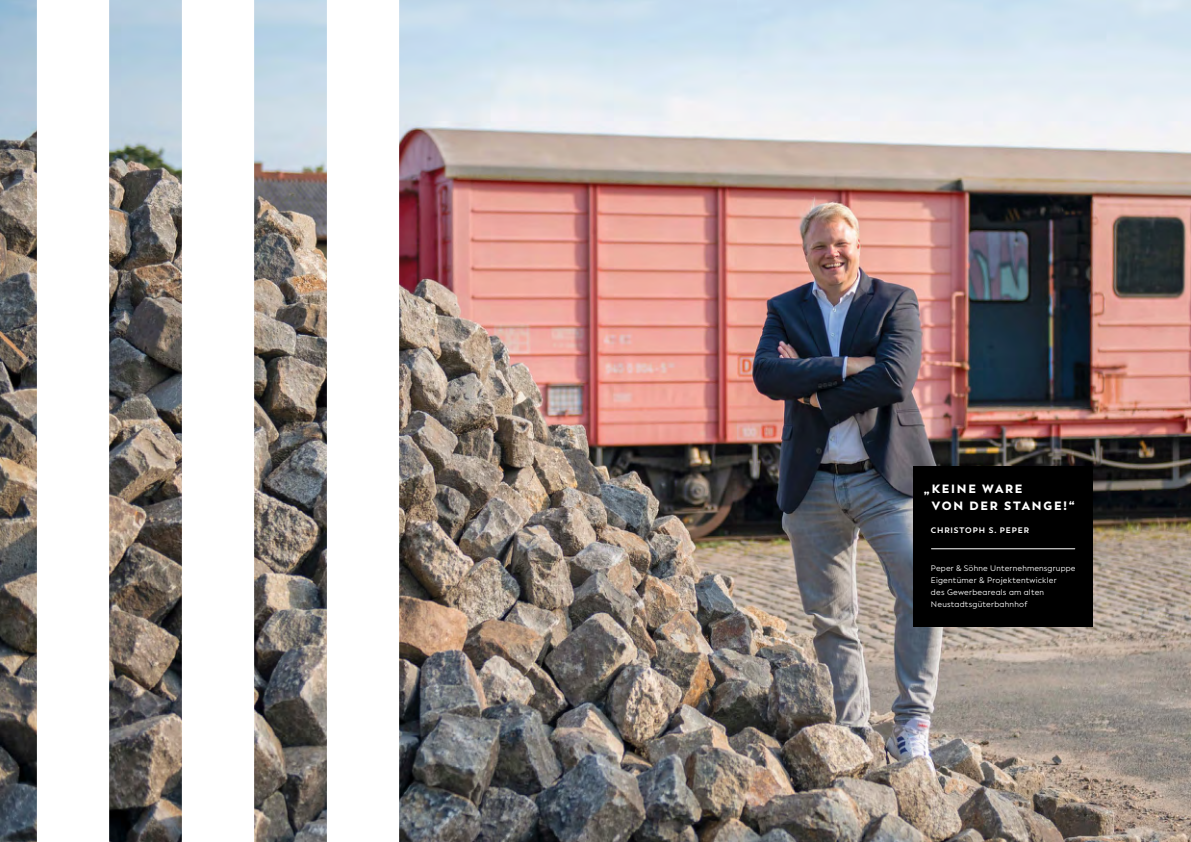
<style>
.page{position:relative;width:1191px;height:842px;background:#fff}
.page>*{position:absolute;margin:0;border:0;box-sizing:border-box;transform-origin:0 0}
.t1{font:900 12px/17px "Facundo";letter-spacing:.15em;color:#fff}
.t2{font:8px/12px "Facundo";letter-spacing:.03em;color:#fff}
.t3{font:700 8px "Facundo";letter-spacing:.11em;color:#fff}
</style>
<div class="page">
<img style="left:399px;top:0;width:792px;height:842px">
<img style="left:254px;top:0;width:73px;height:842px">
<svg style="left:0;top:0;width:182px;height:842px"></svg>
<div style="left:913px;top:466px;width:179px;height:160px;background:#000"></div>
<hr style="left:931px;top:548px;width:143px;height:1px;background:#fff">
<h1 class="t1" style="left:932px;top:481px;width:144px;text-indent:-8px">„KEINE WARE<br>VON DER STANGE!“</h1>
<p class="t3" style="left:931px;top:525px;width:99px">CHRISTOPH S. PEPER</p>
<p class="t2" style="left:931px;top:562px;width:146px">Peper &amp; Söhne Unternehmensgruppe<br>Eigentümer &amp; Projektentwickler<br>des Gewerbeareals am alten<br>Neustadtsgüterbahnhof</p>
</div>
